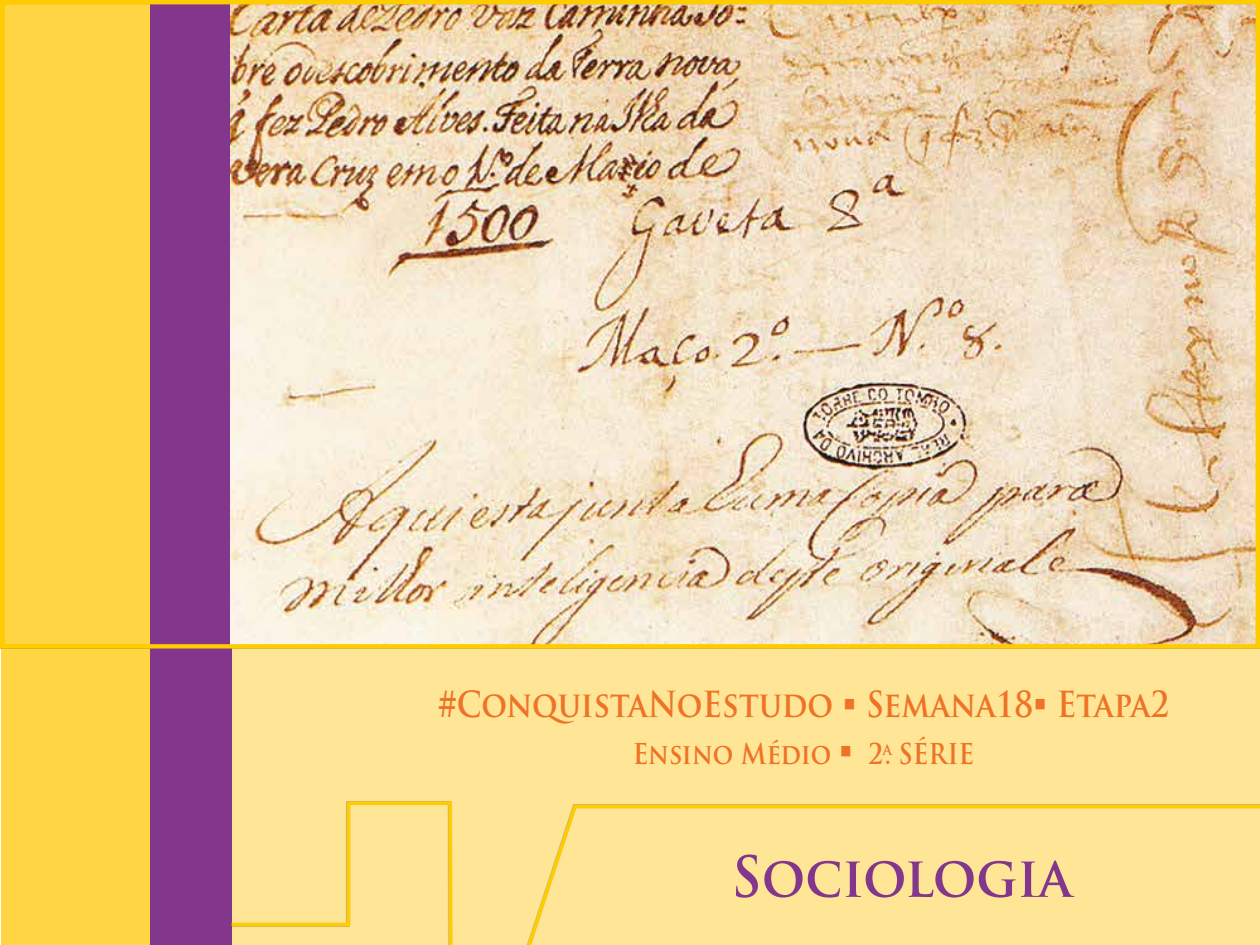
<style>
.page{position:relative;width:1260px;height:945px;background:#fff}
.page>*{position:absolute;margin:0;border:0;box-sizing:border-box;transform-origin:0 0}
.t1{font:700 55.12px "Trajan Pro";color:#82368c;scale:.95 1}
.t2{font:700 35px "Trajan Pro";color:#ee7326;scale:.89 1}
.t3{font:700 28px "Trajan Pro";color:#ee7326;scale:.89 1}
</style>
<div class="page">
<div style="left:191px;top:0;width:1069px;height:945px;background:#ffe596"></div>
<div style="left:1px;top:0;width:159px;height:945px;background:#ffd544"></div>
<div style="left:150px;top:0;width:82px;height:945px;background:#82368c"></div>
<svg style="left:231px;top:801px;width:1029px;height:144px"></svg>
<div style="left:0;top:0;width:1260px;height:649px;background:#000;opacity:.3"></div>
<div style="left:0;top:0;width:1260px;height:649px;border:4px solid #fc0"></div>
<p class="t2" style="left:438px;top:682px;width:823px">#ConquistaNoEstudo ▪ Semana18▪ Etapa2</p>
<p class="t3" style="left:633px;top:737px;width:385px">Ensino Médio ▪ 2<sup>a</sup>. SÉRIE</p>
<h1 class="t1" style="left:731px;top:842px;width:360px">Sociologia</h1>
</div>
